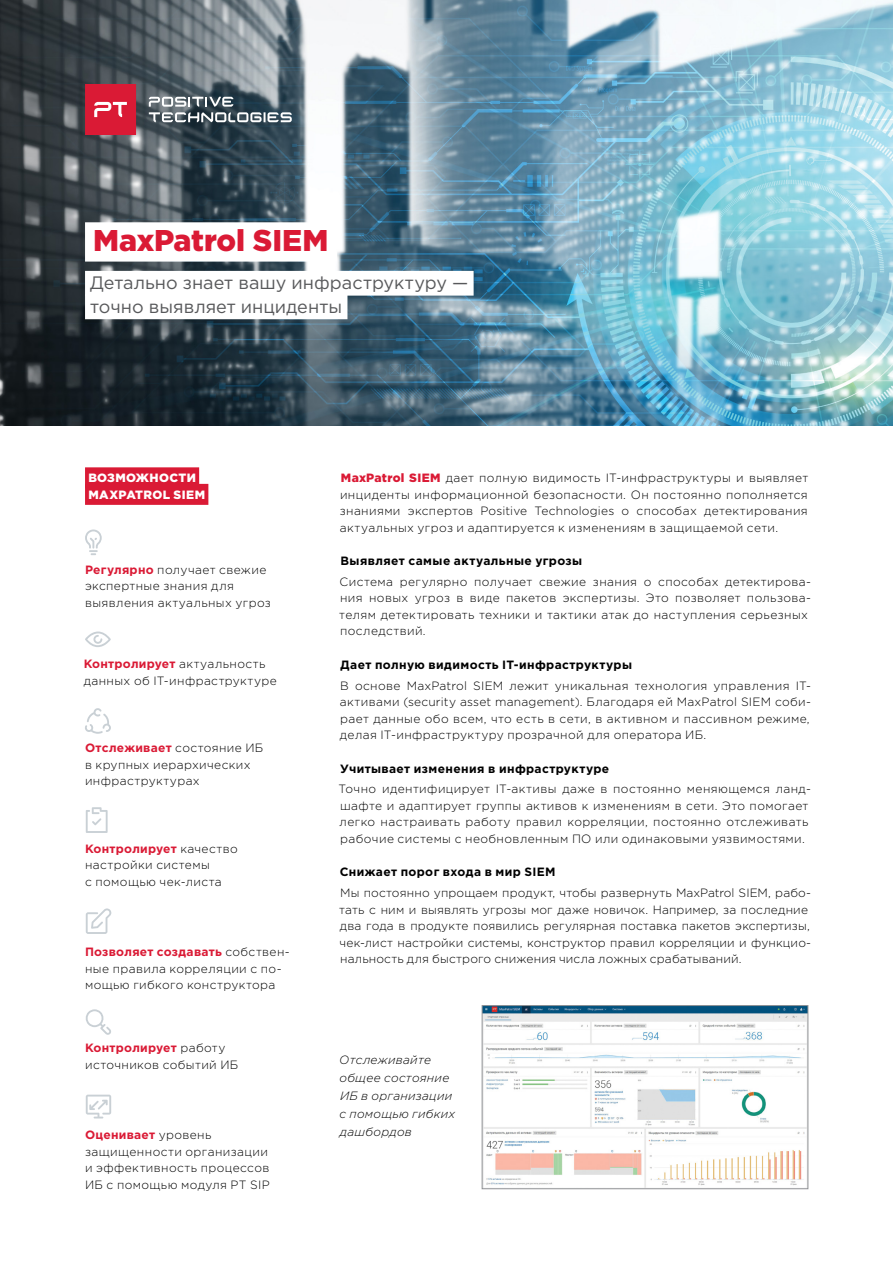
<style>
.page{position:relative;width:893px;height:1263px;background:#fff}
.page>*{position:absolute;margin:0;border:0;box-sizing:border-box;transform-origin:0 0}
.t1{font:900 30px "Gotham Pro";letter-spacing:-.005em;color:#da1a35}
.t2{font:18px/23.5px "Gotham Pro";color:#58595b}
.t3{font:300 12px/16.5px "Gotham Pro";letter-spacing:.03em;color:#000}
.t4{font:300 12px/16.5px "Gotham Pro";letter-spacing:.01em;color:#000}
.t5{font:700 12px "Gotham Pro";letter-spacing:.03em;color:#000}
.t6{font:italic 300 12px/18px "Gotham Pro";letter-spacing:.02em;color:#000}
.t7{font:900 12px/16.5px "Gotham Pro";letter-spacing:.025em;color:#fff}
.s1{font-weight:700;color:#da1a35}
.s2{font-weight:900;color:#da1a35}
</style>
<div class="page">
<img style="left:0;top:0;width:893px;height:426px">
<svg style="left:149px;top:97px;width:143px;height:25px"></svg>
<svg style="left:85px;top:84px;width:51px;height:51px"></svg>
<div style="left:85px;top:467px;width:114px;height:21px;background:#da1a35"></div>
<div style="left:85px;top:484px;width:123px;height:21px;background:#da1a35"></div>
<div style="left:85px;top:222px;width:252px;height:40px;background:#fff"></div>
<div style="left:85px;top:271px;width:389px;height:25px;background:#fff"></div>
<div style="left:85px;top:294px;width:262px;height:25px;background:#fff"></div>
<svg style="left:85px;top:529px;width:17px;height:26px"></svg>
<svg style="left:85px;top:631px;width:26px;height:16px"></svg>
<svg style="left:86px;top:1095px;width:25px;height:23px"></svg>
<img style="left:484px;top:1007px;width:322px;height:180px">
<div style="left:482px;top:1005px;width:326px;height:184px;border:1px solid #939598"></div>
<svg style="left:86px;top:908px;width:25px;height:26px"></svg>
<svg style="left:85px;top:1009px;width:26px;height:26px"></svg>
<svg style="left:85px;top:708px;width:26px;height:26px"></svg>
<svg style="left:86px;top:807px;width:22px;height:26px"></svg>
<h1 class="t1" style="left:93px;top:223px;width:237px">MaxPatrol SIEM</h1>
<h2 class="t2" style="left:90px;top:271px;width:379px">Детально знает вашу инфраструктуру — точно выявляет инциденты</h2>
<p class="t7" style="left:88px;top:469px;width:118px">ВОЗМОЖНОСТИ<br>MAXPATROL SIEM</p>
<p class="t3" style="left:85px;top:561px;width:187px"><span class="s1">Регулярно</span> получает свежие экспертные знания для выявления актуальных угроз</p>
<p class="t3" style="left:84px;top:656px;width:195px"><span class="s1">Контролирует</span> актуальность данных об IT-инфраструктуре</p>
<p class="t3" style="left:85px;top:740px;width:180px"><span class="s1">Отслеживает</span> состояние ИБ в крупных иерархических инфраструктурах</p>
<p class="t3" style="left:85px;top:840px;width:154px"><span class="s1">Контролирует</span> качество настройки системы<br>с помощью чек-листа</p>
<p class="t3" style="left:85px;top:944px;width:206px"><span class="s1">Позволяет создавать</span> собствен&shy;ные правила корреляции с по&shy;мощью гибкого конструктора</p>
<p class="t3" style="left:85px;top:1040px;width:155px"><span class="s1">Контролирует</span> работу источников событий ИБ</p>
<p class="t3" style="left:85px;top:1127px;width:186px"><span class="s1">Оценивает</span> уровень защищенности организации и эффективность процессов<br>ИБ с помощью модуля PT SIP</p>
<p class="t3" style="left:340px;top:470px;width:470px;text-align:justify"><span class="s2">MaxPatrol SIEM</span> дает полную видимость IT-инфраструктуры и выявляет инциденты информационной безопасности. Он постоянно пополняется знаниями экспертов Positive Technologies о способах детектирования актуальных угроз и адаптируется к изменениям в защищаемой сети.</p>
<p class="t5" style="left:340px;top:554px;width:243px">Выявляет самые актуальные угрозы</p>
<p class="t3" style="left:339px;top:573px;width:473px">Система регулярно получает свежие знания о способах детектирова&shy;ния новых угроз в виде пакетов экспертизы. Это позволяет пользова&shy;телям детектировать техники и тактики атак до наступления серьезных последствий.</p>
<p class="t5" style="left:340px;top:658px;width:293px">Дает полную видимость IT-инфраструктуры</p>
<p class="t3" style="left:340px;top:677px;width:473px">В основе MaxPatrol SIEM лежит уникальная технология управления IT&shy;активами (security asset management). Благодаря ей MaxPatrol SIEM соби&shy;рает данные обо всем, что есть в сети, в активном и пассивном режиме, делая IT-инфраструктуру прозрачной для оператора ИБ.</p>
<p class="t5" style="left:340px;top:761px;width:271px">Учитывает изменения в инфраструктуре</p>
<p class="t3" style="left:339px;top:781px;width:474px">Точно идентифицирует IT-активы даже в постоянно меняющемся ланд&shy;шафте и адаптирует группы активов к изменениям в сети. Это помогает легко настраивать работу правил корреляции, постоянно отслеживать рабочие системы с необновленным ПО или одинаковыми уязвимостями.</p>
<p class="t5" style="left:340px;top:865px;width:217px">Снижает порог входа в мир SIEM</p>
<p class="t4" style="left:339px;top:885px;width:473px">Мы постоянно упрощаем продукт, чтобы развернуть MaxPatrol SIEM, рабо&shy;тать с ним и выявлять угрозы мог даже новичок. Например, за последние два года в продукте появились регулярная поставка пакетов экспертизы, чек-лист настройки системы, конструктор правил корреляции и функцио&shy;нальность для быстрого снижения числа ложных срабатываний.</p>
<p class="t6" style="left:339px;top:1050px;width:117px">Отслеживайте общее состояние<br>ИБ в организации с помощью гибких дашбордов</p>
</div>
